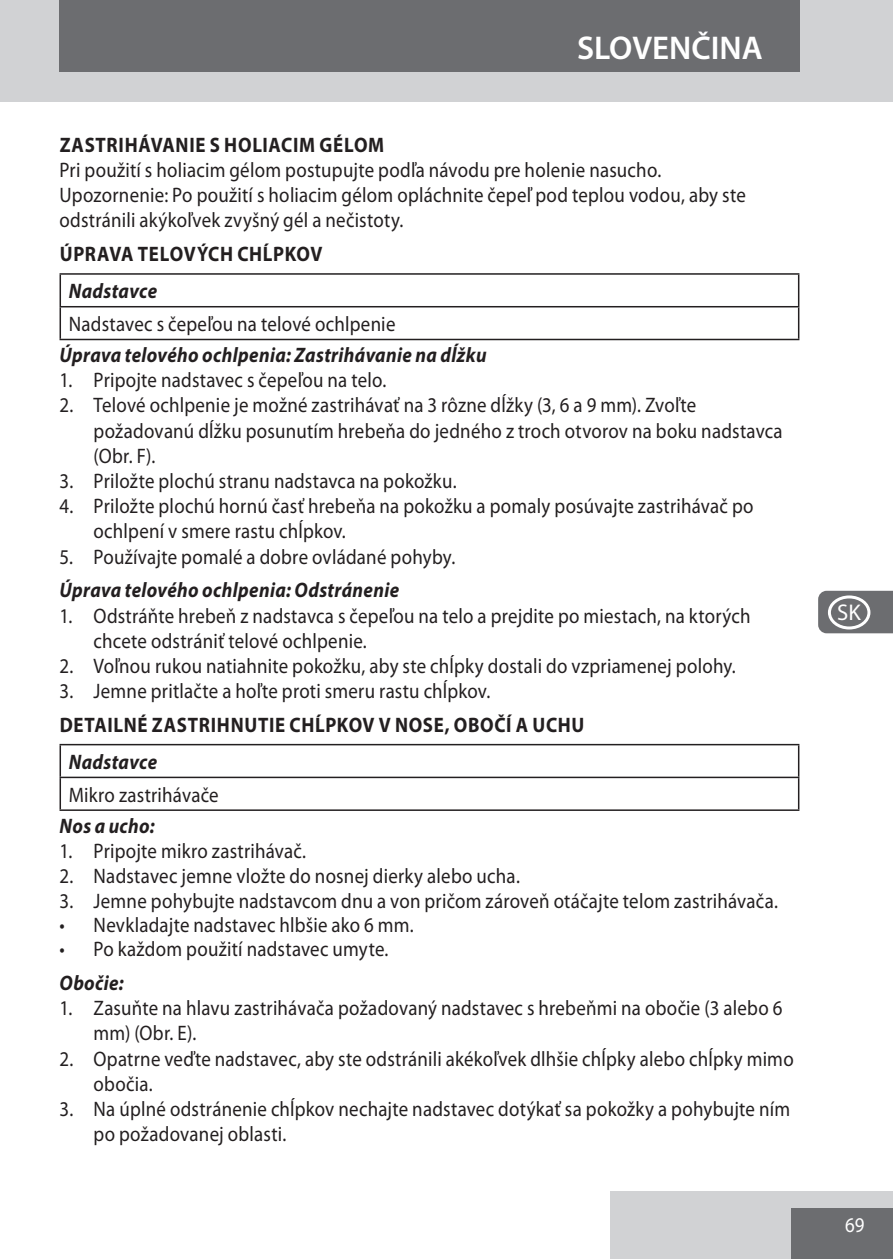
<style>
.page{position:relative;width:893px;height:1259px;background:#fff}
.page>*{position:absolute;margin:0;border:0;box-sizing:border-box;transform-origin:0 0}
.t1{font:600 33px "Myriad Pro";color:#fff}
.t2{font:22.8px "Myriad Pro";color:#fff}
.default{font:21px/25.2px "Myriad Pro";letter-spacing:.01em;color:#231f20;scale:.9 1}
.Mini_heading{font:italic 700 21px "Myriad Pro";letter-spacing:.02em;color:#231f20;scale:.9 1}
.Subheading{font:700 21px "Myriad Pro";letter-spacing:.035em;color:#231f20;scale:.9 1}
.t3{font:21px "Myriad Pro";color:#fff;scale:.9 1}
</style>
<div class="page">
<div style="left:611px;top:1191px;width:282px;height:68px;background:#d1d2d4"></div>
<div style="left:791px;top:1208px;width:102px;height:51px;background:#6c6d70"></div>
<div style="left:0;top:0;width:893px;height:102px;background:#d1d2d4"></div>
<div style="left:59px;top:0;width:740px;height:72px;background:#6c6d70"></div>
<svg style="left:818px;top:591px;width:75px;height:42px;background:#747577"></svg>
<hr style="left:60px;top:273px;width:739px;height:2px;background:#231f20">
<hr style="left:60px;top:275px;width:1px;height:31px;background:#231f20">
<hr style="left:798px;top:275px;width:1px;height:31px;background:#231f20">
<hr style="left:60px;top:306px;width:739px;height:1px;background:#231f20">
<hr style="left:60px;top:307px;width:1px;height:32px;background:#231f20">
<hr style="left:798px;top:307px;width:1px;height:32px;background:#231f20">
<hr style="left:60px;top:339px;width:739px;height:1px;background:#231f20">
<hr style="left:60px;top:744px;width:739px;height:1px;background:#231f20">
<hr style="left:60px;top:745px;width:1px;height:31px;background:#231f20">
<hr style="left:798px;top:745px;width:1px;height:31px;background:#231f20">
<hr style="left:60px;top:776px;width:739px;height:2px;background:#231f20">
<hr style="left:60px;top:778px;width:1px;height:31px;background:#231f20">
<hr style="left:798px;top:778px;width:1px;height:31px;background:#231f20">
<hr style="left:60px;top:809px;width:739px;height:2px;background:#231f20">
<div style="left:828px;top:128px;width:42px;height:34px;border:3px solid #fff;border-radius:50%"></div>
<div style="left:828px;top:170px;width:42px;height:34px;border:3px solid #fff;border-radius:50%"></div>
<div style="left:828px;top:213px;width:42px;height:34px;border:3px solid #fff;border-radius:50%"></div>
<div style="left:828px;top:255px;width:42px;height:34px;border:3px solid #fff;border-radius:50%"></div>
<div style="left:828px;top:298px;width:42px;height:34px;border:3px solid #fff;border-radius:50%"></div>
<div style="left:828px;top:340px;width:42px;height:34px;border:3px solid #fff;border-radius:50%"></div>
<div style="left:828px;top:383px;width:42px;height:34px;border:3px solid #fff;border-radius:50%"></div>
<div style="left:828px;top:425px;width:42px;height:34px;border:3px solid #fff;border-radius:50%"></div>
<div style="left:828px;top:468px;width:42px;height:34px;border:3px solid #fff;border-radius:50%"></div>
<div style="left:828px;top:510px;width:42px;height:34px;border:3px solid #fff;border-radius:50%"></div>
<div style="left:828px;top:553px;width:42px;height:34px;border:3px solid #fff;border-radius:50%"></div>
<div style="left:828px;top:595px;width:42px;height:34px;border:3px solid #fff;border-radius:50%"></div>
<div style="left:828px;top:638px;width:42px;height:34px;border:3px solid #fff;border-radius:50%"></div>
<div style="left:828px;top:680px;width:42px;height:34px;border:3px solid #fff;border-radius:50%"></div>
<div style="left:828px;top:723px;width:42px;height:34px;border:3px solid #fff;border-radius:50%"></div>
<div style="left:828px;top:765px;width:42px;height:34px;border:3px solid #fff;border-radius:50%"></div>
<div style="left:828px;top:808px;width:42px;height:34px;border:3px solid #fff;border-radius:50%"></div>
<div style="left:828px;top:850px;width:42px;height:34px;border:3px solid #fff;border-radius:50%"></div>
<div style="left:828px;top:893px;width:42px;height:34px;border:3px solid #fff;border-radius:50%"></div>
<div style="left:828px;top:935px;width:42px;height:34px;border:3px solid #fff;border-radius:50%"></div>
<div style="left:828px;top:978px;width:42px;height:34px;border:3px solid #fff;border-radius:50%"></div>
<div style="left:828px;top:1020px;width:42px;height:34px;border:3px solid #fff;border-radius:50%"></div>
<div style="left:828px;top:1063px;width:42px;height:34px;border:3px solid #fff;border-radius:50%"></div>
<div style="left:828px;top:1106px;width:42px;height:34px;border:3px solid #fff;border-radius:50%"></div>
<div style="left:828px;top:1148px;width:42px;height:34px;border:3px solid #fff;border-radius:50%"></div>
<p class="t1" style="left:577px;top:27px;width:187px">SLOVENČINA</p>
<p class="Subheading" style="left:60px;top:131px;width:362px">ZASTRIHÁVANIE S HOLIACIM GÉLOM</p>
<p class="default" style="left:60px;top:157px;width:670px">Pri použití s holiacim gélom postupujte podľa návodu pre holenie nasucho.</p>
<p class="default" style="left:60px;top:182px;width:764px">Upozornenie: Po použití s holiacim gélom opláchnite čepeľ pod teplou vodou, aby ste odstránili akýkoľvek zvyšný gél a nečistoty.</p>
<p class="Subheading" style="left:60px;top:240px;width:293px">ÚPRAVA TELOVÝCH CHĹPKOV</p>
<p class="Mini_heading" style="left:69px;top:277px;width:100px">Nadstavce</p>
<p class="default" style="left:69px;top:311px;width:364px">Nadstavec s čepeľou na telové ochlpenie</p>
<p class="Mini_heading" style="left:60px;top:341px;width:476px">Úprava telového ochlpenia: Zastrihávanie na dĺžku</p>
<p class="default" style="left:60px;top:367px;width:365px">1. Pripojte nadstavec s čepeľou na telo.</p>
<p class="default" style="left:94px;top:392px;width:767px;text-indent:-34px">2. Telové ochlpenie je možné zastrihávať na 3 rôzne dĺžky (3, 6 a 9 mm). Zvoľte požadovanú dĺžku posunutím hrebeňa do jedného z troch otvorov na boku nadstavca (Obr. F).</p>
<p class="default" style="left:60px;top:468px;width:443px">3. Priložte plochú stranu nadstavca na pokožku.</p>
<p class="default" style="left:94px;top:493px;width:735px;text-indent:-34px">4. Priložte plochú hornú časť hrebeňa na pokožku a pomaly posúvajte zastrihávač po ochlpení v smere rastu chĺpkov.</p>
<p class="default" style="left:60px;top:543px;width:441px">5. Používajte pomalé a dobre ovládané pohyby.</p>
<p class="Mini_heading" style="left:60px;top:576px;width:379px">Úprava telového ochlpenia: Odstránenie</p>
<p class="default" style="left:94px;top:602px;width:731px;text-indent:-34px">1. Odstráňte hrebeň z nadstavca s čepeľou na telo a prejdite po miestach, na ktorých chcete odstrániť telové ochlpenie.</p>
<p class="default" style="left:60px;top:653px;width:753px">2. Voľnou rukou natiahnite pokožku, aby ste chĺpky dostali do vzpriamenej polohy.</p>
<p class="default" style="left:60px;top:678px;width:480px">3. Jemne pritlačte a hoľte proti smeru rastu chĺpkov.</p>
<p class="Subheading" style="left:60px;top:711px;width:585px">DETAILNÉ ZASTRIHNUTIE CHĹPKOV V NOSE, OBOČÍ A UCHU</p>
<p class="Mini_heading" style="left:69px;top:748px;width:100px">Nadstavce</p>
<p class="default" style="left:69px;top:781px;width:168px">Mikro zastrihávače</p>
<p class="Mini_heading" style="left:60px;top:812px;width:107px">Nos a ucho:</p>
<p class="default" style="left:60px;top:838px;width:276px">1. Pripojte mikro zastrihávač.</p>
<p class="default" style="left:60px;top:863px;width:513px">2. Nadstavec jemne vložte do nosnej dierky alebo ucha.</p>
<p class="default" style="left:60px;top:888px;width:800px">3. Jemne pohybujte nadstavcom dnu a von pričom zároveň otáčajte telom zastrihávača.</p>
<p class="default" style="left:60px;top:912px;width:395px">• Nevkladajte nadstavec hlbšie ako 6 mm.</p>
<p class="default" style="left:60px;top:936px;width:367px">• Po každom použití nadstavec umyte.</p>
<p class="Mini_heading" style="left:60px;top:969px;width:73px">Obočie:</p>
<p class="default" style="left:94px;top:995px;width:767px;text-indent:-34px">1. Zasuňte na hlavu zastrihávača požadovaný nadstavec s hrebeňmi na obočie (3 alebo 6 mm) (Obr. E).</p>
<p class="default" style="left:94px;top:1045px;width:779px;text-indent:-34px">2. Opatrne veďte nadstavec, aby ste odstránili akékoľvek dlhšie chĺpky alebo chĺpky mimo obočia.</p>
<p class="default" style="left:94px;top:1096px;width:775px;text-indent:-34px">3. Na úplné odstránenie chĺpkov nechajte nadstavec dotýkať sa pokožky a pohybujte ním po požadovanej oblasti.</p>
<p class="t2" style="left:837px;top:598px;width:25px">SK</p>
<p class="t3" style="left:845px;top:1212px;width:23px">69</p>
</div>
